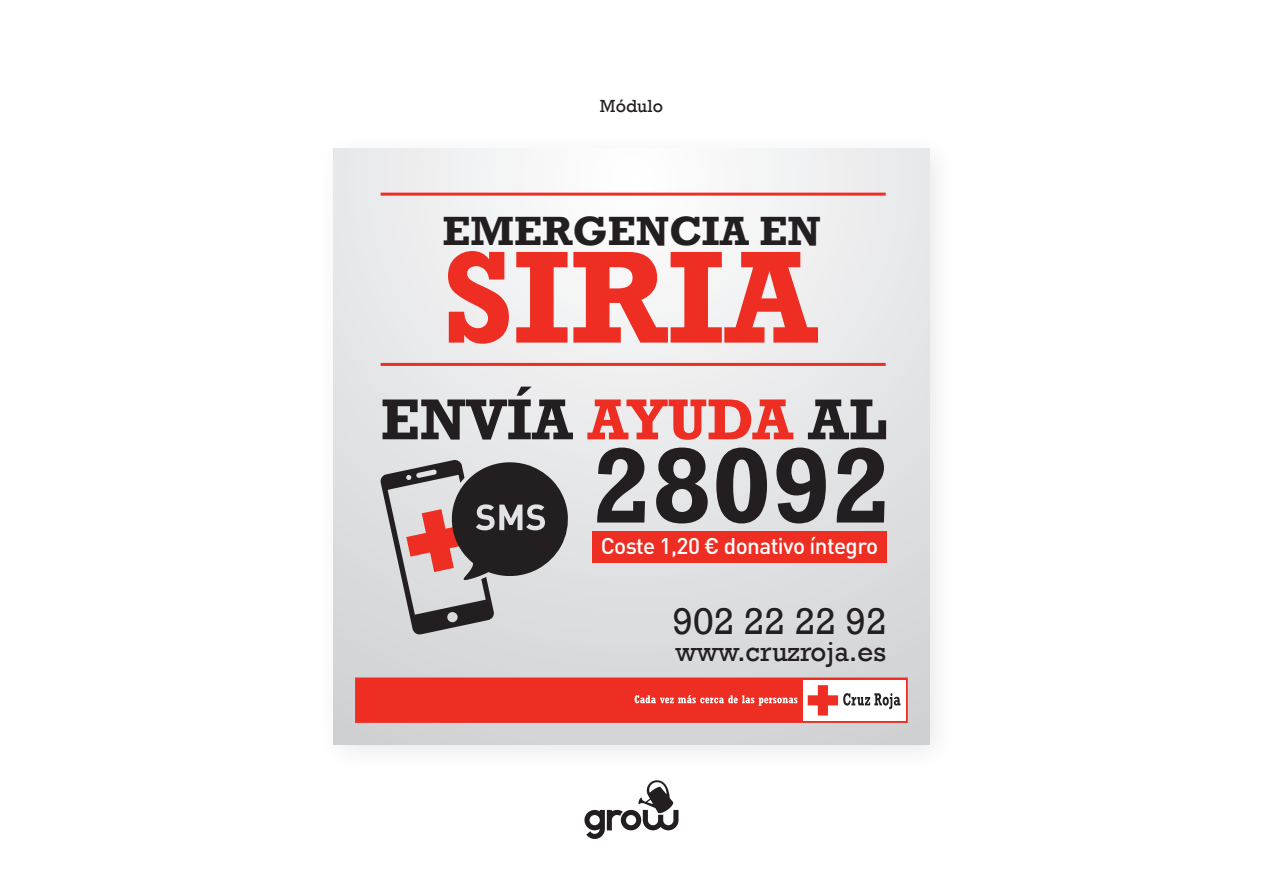
<style>
.page{position:relative;width:1263px;height:893px;background:#fff}
.page>*{position:absolute;margin:0;border:0;box-sizing:border-box;transform-origin:0 0}
.t1{font:700 133.5px "Rockwell";color:#ee2e22}
.t2{font:700 108.45px "Rockwell";color:#231f20}
.t3{font:700 58.65px "Rockwell";color:#231f20}
.t4{font:700 41.85px "Rockwell";color:#231f20}
.t5{font:38.1px "Rockwell";color:#231f20}
.t6{font:27.75px "Rockwell";color:#231f20}
.t7{font:500 22.5px "DIN Pro";letter-spacing:-.025em;color:#fff}
.t8{font:18px "Rockwell";color:#231f20}
.s1{color:#ee2e22}
</style>
<div class="page">
<svg style="left:584px;top:780px;width:94px;height:59px"></svg>
<div style="left:334px;top:149px;width:595px;height:595px;background:linear-gradient(to bottom,#f7f7f8,#d2d3d5)"></div>
<div style="left:592px;top:531px;width:295px;height:31px;background:#ee2e22"></div>
<div style="left:355px;top:677px;width:553px;height:46px;background:#ee2e22"></div>
<div style="left:803px;top:680px;width:102px;height:41px;background:#fff"></div>
<svg style="left:808px;top:685px;width:92px;height:30px"></svg>
<svg style="left:634px;top:695px;width:163px;height:11px"></svg>
<svg style="left:380px;top:459px;width:189px;height:176px;background:#94898a"></svg>
<hr style="left:381px;top:363px;width:505px;height:3px;background:#ee2e22">
<hr style="left:381px;top:193px;width:505px;height:3px;background:#ee2e22">
<p class="t8" style="left:600px;top:96px;width:65px">Módulo</p>
<h3 class="t4" style="left:442px;top:205px;width:379px">EMERGENCIA EN</h3>
<h1 class="t1" style="left:442px;top:217px;width:377px">SIRIA</h1>
<h3 class="t3" style="left:381px;top:384px;width:508px">ENVÍA <span class="s1">AYUDA</span> AL</h3>
<h2 class="t2" style="left:592px;top:420px;width:301px">28092</h2>
<p class="t7" style="left:601px;top:531px;width:279px">Coste 1,20 € donativo íntegro</p>
<h3 class="t5" style="left:672px;top:600px;width:216px">902 22 22 92</h3>
<p class="t6" style="left:675px;top:636px;width:212px">www.cruzroja.es</p>
</div>
